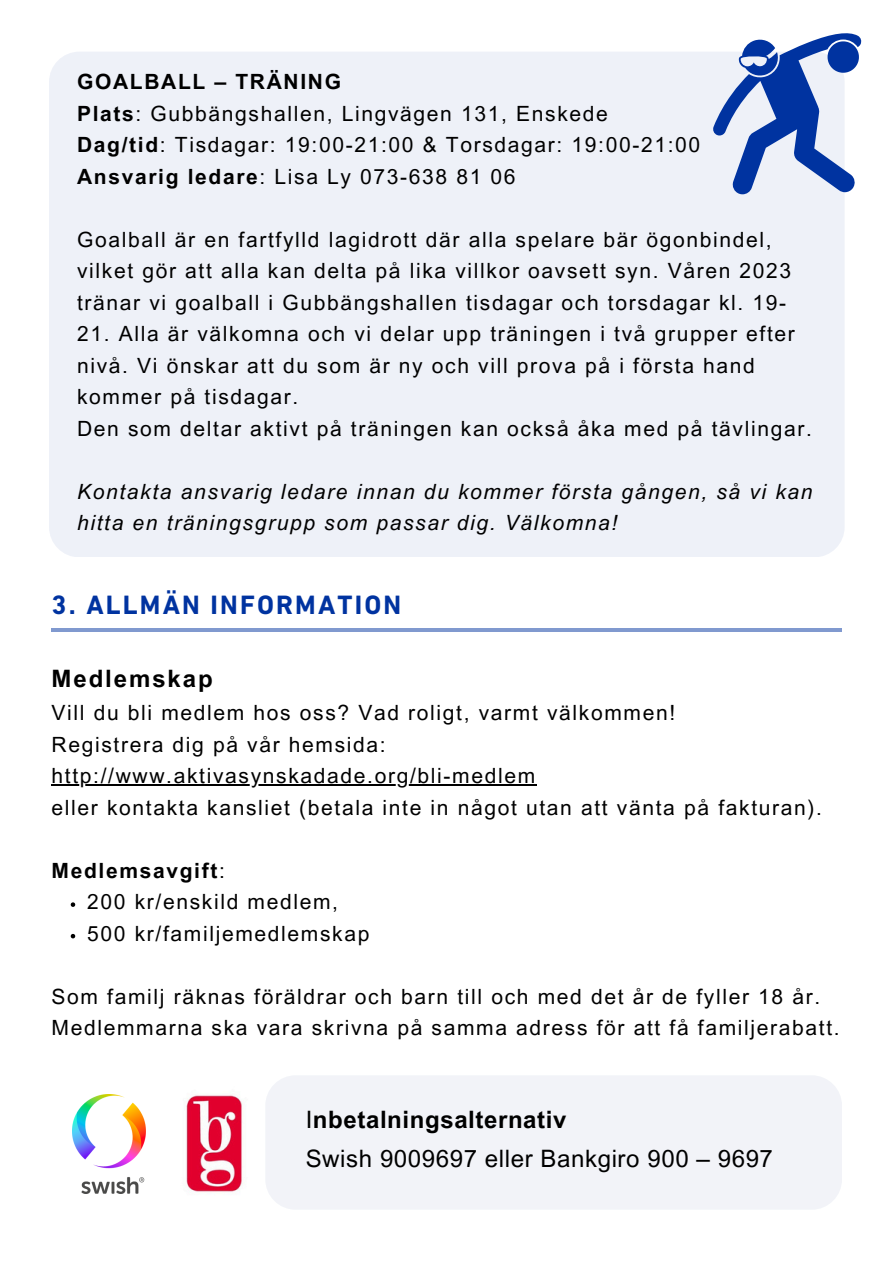
<style>
.page{position:relative;width:894px;height:1264px;background:#fff}
.page>*{position:absolute;margin:0;border:0;box-sizing:border-box;transform-origin:0 0}
.t1{font:700 27px "DIN Next LT Pro";letter-spacing:.08em;color:#0033a0}
.t2{font:24px/39.3px "Arial MT Pro";letter-spacing:.025em;color:#000}
.t3{font:700 24px "Arial MT Pro";letter-spacing:.08em;color:#000}
.t4{font:21px/31.5px "Arial MT Pro";letter-spacing:.08em;color:#000}
.t5{font:italic 21px/31.5px "Arial MT Pro";letter-spacing:.08em;color:#000}
.t6{font:700 21px "Arial MT Pro";letter-spacing:.08em;color:#000}
.s1{font-weight:700}
.s2{font-weight:400}
</style>
<div class="page">
<div style="left:49px;top:52px;width:795px;height:505px;background:#eef1f8;border-radius:30px"></div>
<svg style="left:713px;top:33px;width:149px;height:161px"></svg>
<hr style="left:52px;top:628px;width:789px;height:3px;background:#0033a0">
<hr style="left:52px;top:784px;width:484px;height:1px;background:#000">
<svg style="left:71px;top:902px;width:4px;height:4px"></svg>
<svg style="left:71px;top:933px;width:4px;height:5px"></svg>
<div style="left:265px;top:1075px;width:576px;height:134px;background:#f2f3f8;border-radius:30px"></div>
<img style="left:72px;top:1094px;width:73px;height:99px">
<img style="left:186px;top:1095px;width:57px;height:97px">
<p class="t4" style="left:77px;top:69px;width:624px"><span class="s1">GOALBALL – TRÄNING<br>Plats</span>: Gubbängshallen, Lingvägen 131, Enskede <span class="s1">Dag/tid</span>: Tisdagar: 19:00-21:00 &amp; Torsdagar: 19:00-21:00<br><span class="s1">Ansvarig ledare</span>: Lisa Ly 073-638 81 06</p>
<p class="t4" style="left:77px;top:226px;width:715px">Goalball är en fartfylld lagidrott där alla spelare bär ögonbindel, vilket gör att alla kan delta på lika villkor oavsett syn. Våren 2023 tränar vi goalball i Gubbängshallen tisdagar och torsdagar kl. 19-</p>
<p class="t4" style="left:77px;top:321px;width:736px">21. Alla är välkomna och vi delar upp träningen i två grupper efter nivå. Vi önskar att du som är ny och vill prova på i första hand kommer på tisdagar.<br>Den som deltar aktivt på träningen kan också åka med på tävlingar.</p>
<p class="t5" style="left:77px;top:478px;width:736px">Kontakta ansvarig ledare innan du kommer första gången, så vi kan hitta en träningsgrupp som passar dig. Välkomna!</p>
<p class="t1" style="left:52px;top:593px;width:351px">3. ALLMÄN INFORMATION</p>
<p class="t3" style="left:52px;top:670px;width:163px">Medlemskap</p>
<h1 class="t4" style="left:52px;top:699px;width:625px">Vill du bli medlem hos oss? Vad roligt, varmt välkommen!</h1>
<p class="t4" style="left:52px;top:731px;width:335px">Registrera dig på vår hemsida:</p>
<p class="t4" style="left:52px;top:762px;width:485px">http://www.aktivasynskadade.org/bli-medlem</p>
<p class="t4" style="left:52px;top:794px;width:771px">eller kontakta kansliet (betala inte in något utan att vänta på fakturan).</p>
<p class="t6" style="left:52px;top:862px;width:175px">Medlemsavgift<span class="s2">:</span></p>
<p class="t4" style="left:87px;top:888px;width:252px">200 kr/enskild medlem,</p>
<p class="t4" style="left:87px;top:920px;width:283px">500 kr/familjemedlemskap</p>
<p class="t4" style="left:52px;top:983px;width:789px">Som familj räknas föräldrar och barn till och med det år de fyller 18 år.<br>Medlemmarna ska vara skrivna på samma adress för att få familjerabatt.</p>
<p class="t2" style="left:305px;top:1102px;width:468px">I<span class="s1">nbetalningsalternativ<br></span>Swish 9009697 eller Bankgiro 900 – 9697</p>
</div>
